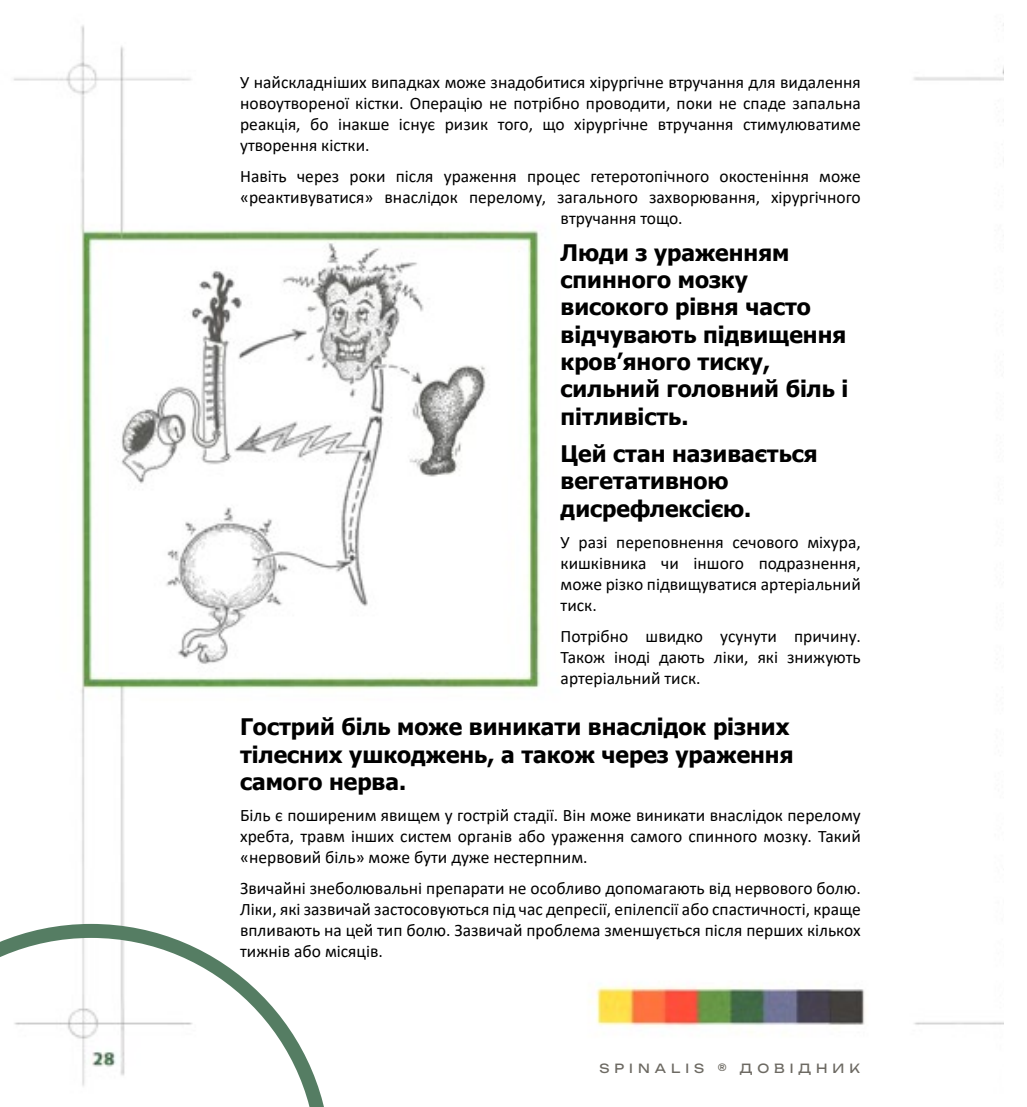
<style>
.page{position:relative;width:1027px;height:1107px;background:#fff}
.page>*{position:absolute;margin:0;border:0;box-sizing:border-box;transform-origin:0 0}
.t1{font:700 22.75px/27.3px "Tahoma";color:#000}
.t2{font:17.5px/21px "Calibri";color:#000;text-align:justify}
.t3{font:12.6px "Unbounded";letter-spacing:.4em;color:#6d6a63}
</style>
<div class="page">
<img style="left:13px;top:25px;width:990px;height:1008px">
<svg style="left:0;top:923px;width:331px;height:183px"></svg>
<p class="t2" style="left:240px;top:71px;width:622px">У найскладніших випадках може знадобитися хірургічне втручання для видалення новоутвореної кістки. Операцію не потрібно проводити, поки не спаде запальна реакція, бо інакше існує ризик того, що хірургічне втручання стимулюватиме утворення кістки.</p>
<p class="t2" style="left:240px;top:165px;width:622px">Навіть через роки після ураження процес гетеротопічного окостеніння може</p>
<p class="t2" style="left:240px;top:186px;width:622px">«реактивуватися» внаслідок перелому, загального захворювання, хірургічного</p>
<p class="t2" style="left:561px;top:207px;width:124px">втручання тощо.</p>
<h1 class="t1" style="left:561px;top:240px;width:289px">Люди з ураженням спинного мозку високого рівня часто відчувають підвищення кров’яного тиску, сильний головний біль і пітливість.</h1>
<h1 class="t1" style="left:561px;top:441px;width:259px">Цей стан називається вегетативною дисрефлексією.</h1>
<p class="t2" style="left:561px;top:530px;width:302px">У разі переповнення сечового міхура, кишківника чи іншого подразнення, може різко підвищуватися артеріальний тиск.</p>
<p class="t2" style="left:561px;top:624px;width:302px">Потрібно швидко усунути причину.<br>Також іноді дають ліки, які знижують артеріальний тиск.</p>
<h1 class="t1" style="left:240px;top:714px;width:555px">Гострий біль може виникати внаслідок різних тілесних ушкоджень, а також через ураження самого нерва.</h1>
<p class="t2" style="left:240px;top:804px;width:622px">Біль є поширеним явищем у гострій стадії. Він може виникати внаслідок перелому хребта, травм інших систем органів або ураження самого спинного мозку. Такий «нервовий біль» може бути дуже нестерпним.</p>
<p class="t2" style="left:240px;top:877px;width:622px">Звичайні знеболювальні препарати не особливо допомагають від нервового болю.<br>Ліки, які зазвичай застосовуються під час депресії, епілепсії або спастичності, краще впливають на цей тип болю. Зазвичай проблема зменшується після перших кількох тижнів або місяців.</p>
<p class="t3" style="left:599px;top:1057px;width:262px">SPINALIS ® ДОВІДНИК</p>
</div>
